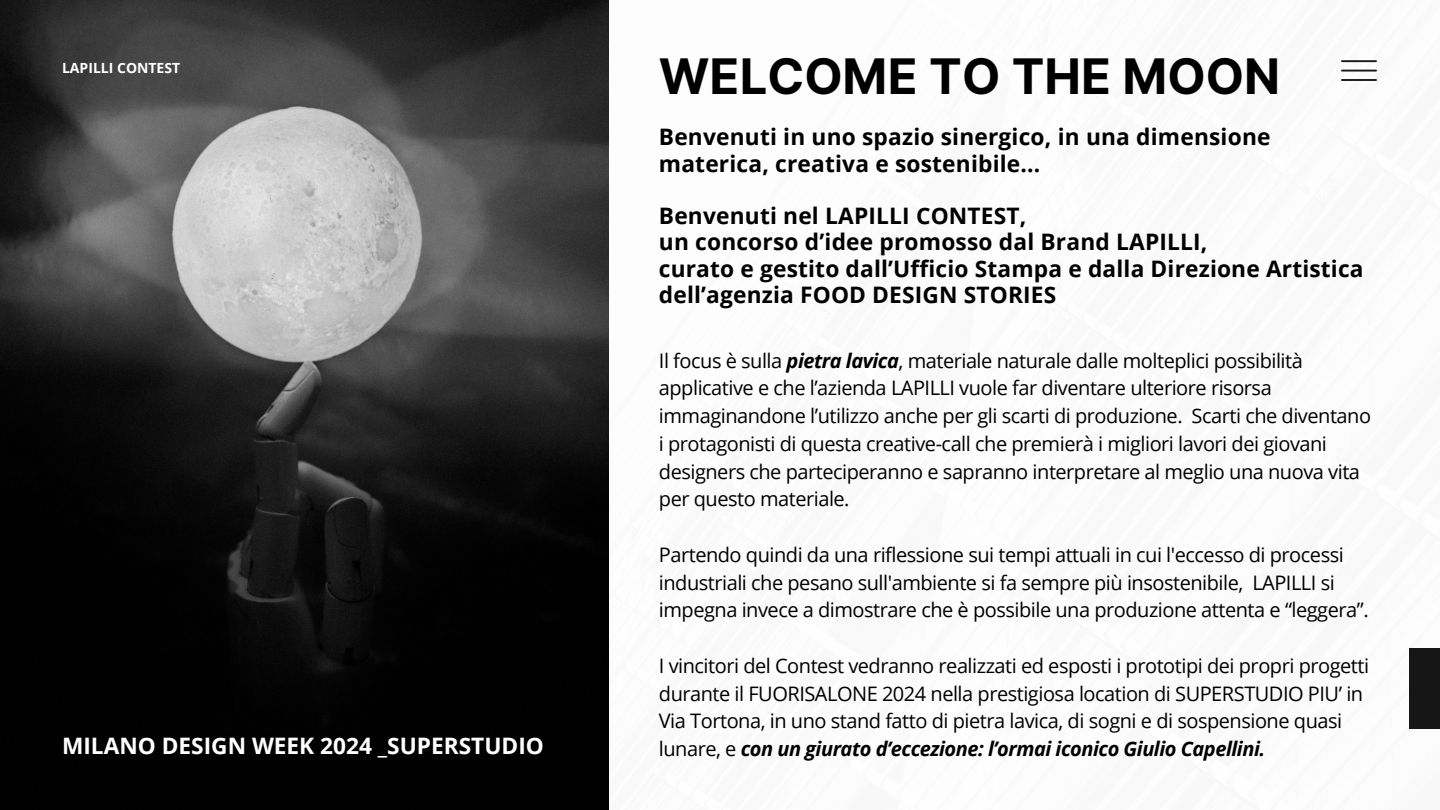
<style>
.page{position:relative;width:1440px;height:810px;background:#fff}
.page>*{position:absolute;margin:0;border:0;box-sizing:border-box;transform-origin:0 0}
.t1{font:700 49px "Inter";color:#000}
.t2{font:700 22.7px/26.2px "Open Sans";letter-spacing:.01em;color:#000}
.t3{font:700 22.7px "Open Sans";color:#fff}
.t4{font:20px/27.7px "Open Sans";letter-spacing:-.025em;color:#000}
.t5{font:700 14px "Open Sans";color:#fff}
.s1{font-weight:700;font-style:italic}
</style>
<div class="page">
<svg style="left:1341px;top:60px;width:36px;height:21px"></svg>
<div style="left:1409px;top:648px;width:31px;height:81px;background:#171616"></div>
<img style="left:0;top:0;width:608px;height:810px">
<p class="t5" style="left:62px;top:58px;width:120px">LAPILLI CONTEST</p>
<p class="t3" style="left:62px;top:730px;width:483px">MILANO DESIGN WEEK 2024 _SUPERSTUDIO</p>
<h1 class="t1" style="left:659px;top:40px;width:623px">WELCOME TO THE MOON</h1>
<p class="t2" style="left:659px;top:123px;width:613px">Benvenuti in uno spazio sinergico, in una dimensione materica, creativa e sostenibile...</p>
<p class="t2" style="left:659px;top:202px;width:706px">Benvenuti nel LAPILLI CONTEST,<br>un concorso d’idee promosso dal Brand LAPILLI,<br>curato e gestito dall’Ufficio Stampa e dalla Direzione Artistica dell’agenzia FOOD DESIGN STORIES</p>
<p class="t4" style="left:659px;top:346px;width:714px">Il focus è sulla <span class="s1">pietra lavica</span>, materiale naturale dalle molteplici possibilità applicative e che l’azienda LAPILLI vuole far diventare ulteriore risorsa immaginandone l’utilizzo anche per gli scarti di produzione. Scarti che diventano i protagonisti di questa creative-call che premierà i migliori lavori dei giovani designers che parteciperanno e sapranno interpretare al meglio una nuova vita per questo materiale.</p>
<p class="t4" style="left:659px;top:540px;width:711px">Partendo quindi da una riflessione sui tempi attuali in cui l'eccesso di processi industriali che pesano sull'ambiente si fa sempre più insostenibile, LAPILLI si impegna invece a dimostrare che è possibile una produzione attenta e “leggera”.</p>
<p class="t4" style="left:659px;top:651px;width:712px">I vincitori del Contest vedranno realizzati ed esposti i prototipi dei propri progetti durante il FUORISALONE 2024 nella prestigiosa location di SUPERSTUDIO PIU’ in Via Tortona, in uno stand fatto di pietra lavica, di sogni e di sospensione quasi lunare, e <span class="s1">con un giurato d’eccezione: l’ormai iconico Giulio Capellini.</span></p>
</div>
